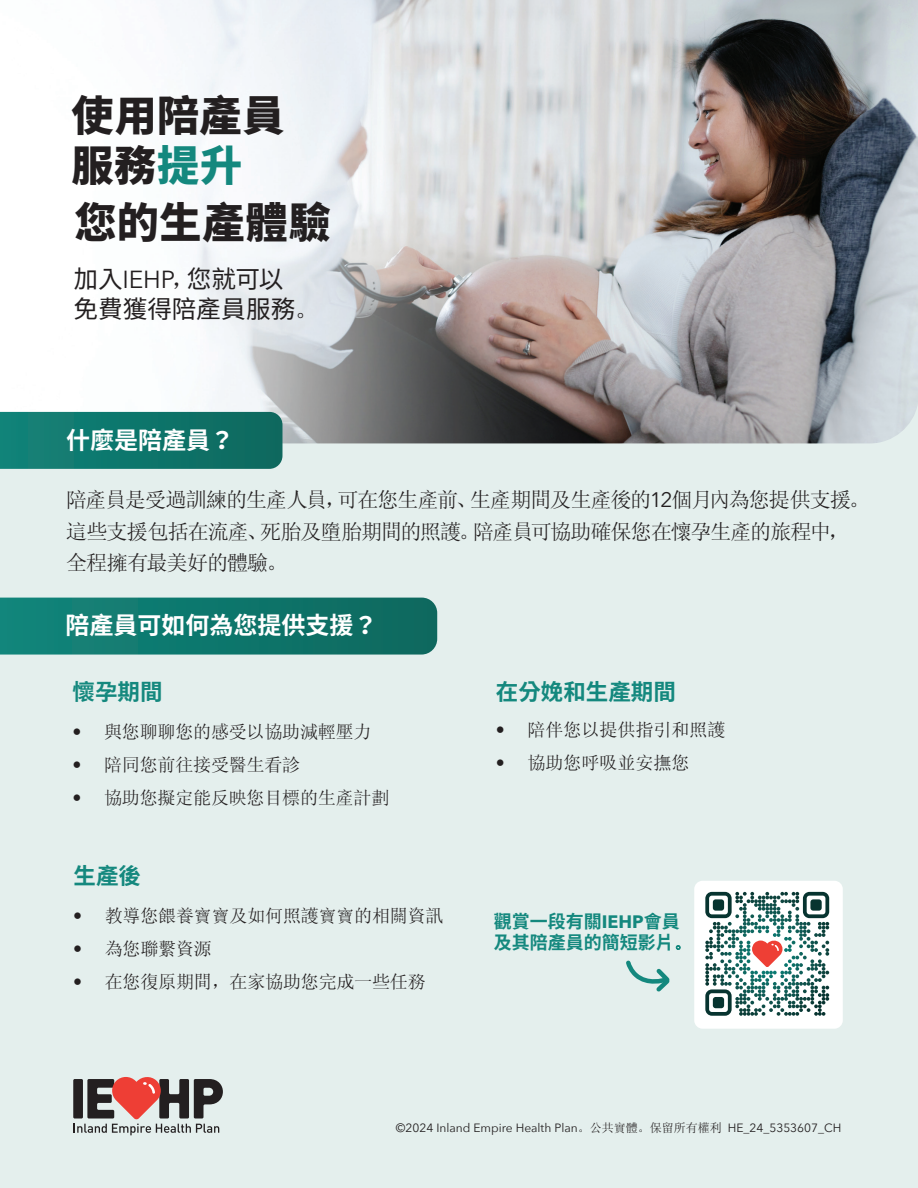
<style>
.page{position:relative;width:918px;height:1188px;background:#fff}
.page>*{position:absolute;margin:0;border:0;box-sizing:border-box;transform-origin:0 0}
.t1{font:900 42.15px/50.6px "Noto Sans CJ Ktc";letter-spacing:.02em;color:#231f20}
.t2{font:24.6px/29.5px "Noto Sans CJ Ktc";letter-spacing:-.005em;color:#231f20}
.t3{font:700 24px "Noto Sans CJ Ktc";color:#fff}
.t4{font:700 22.5px "Noto Sans CJ Ktc";color:#14887e}
.t5{font:21px/31.5px "Sim Sun";letter-spacing:-.045em;color:#231f20}
.t6{font:18px "Sim Sun";letter-spacing:-.01em;color:#231f20}
.t7{font:700 18px/21.6px "Noto Sans CJ Ktc";color:#14887e}
.t8{font:12px "Avenir Next";color:#231f20}
.s1{color:#14887e}
.s2{font-family:"Avenir Next"}
.s3{font-family:"Sim Sun"}
.s4{font-family:"Sim Sun";font-weight:400}
</style>
<div class="page">
<div style="left:0;top:443px;width:918px;height:745px;background:#e4efed"></div>
<img style="left:0;top:0;width:918px;height:443px">
<svg style="left:73px;top:1079px;width:10px;height:40px"></svg>
<svg style="left:74px;top:1076px;width:149px;height:59px;background:#a08886"></svg>
<svg style="left:676px;top:945px;width:5px;height:5px"></svg>
<svg style="left:623px;top:957px;width:51px;height:39px;background:#c1ddda"></svg>
<div style="left:694px;top:881px;width:149px;height:148px;background:#fff;border-radius:8px"></div>
<svg style="left:705px;top:892px;width:124px;height:124px"></svg>
<svg style="left:0;top:412px;width:282px;height:57px;background:#10766b"></svg>
<svg style="left:0;top:598px;width:437px;height:57px;background:#11776d"></svg>
<h1 class="t1" style="left:72px;top:91px;width:215px">使用陪產員服務<span class="s1">提升</span></h1>
<h1 class="t1" style="left:74px;top:198px;width:258px">您的生產體驗</h1>
<h2 class="t2" style="left:74px;top:265px;width:247px">加入<span class="s2">IEHP</span><span class="s3">，</span>您就可以<br>免費獲得陪產員服務<span class="s3">。</span></h2>
<h3 class="t3" style="left:66px;top:426px;width:169px">什麼是陪產員？</h3>
<p class="t5" style="left:66px;top:484px;width:805px">陪產員是受過訓練的生產人員，可在您生產前、生產期間及生產後的<span class="s2">12</span>個月內為您提供支援。這些支援包括在流產、死胎及墮胎期間的照護。陪產員可協助確保您在懷孕生產的旅程中，全程擁有最美好的體驗。</p>
<h3 class="t3" style="left:65px;top:612px;width:314px">陪產員可如何為您提供支援？</h3>
<p class="t4" style="left:73px;top:679px;width:91px">懷孕期間</p>
<p class="t4" style="left:496px;top:679px;width:181px">在分娩和生產期間</p>
<p class="t6" style="left:73px;top:722px;width:300px"><span class="s2">•</span> 與您聊聊您的感受以協助減輕壓力</p>
<p class="t6" style="left:73px;top:755px;width:229px"><span class="s2">•</span> 陪同您前往接受醫生看診</p>
<p class="t6" style="left:73px;top:788px;width:318px"><span class="s2">•</span> 協助您擬定能反映您目標的生產計劃</p>
<p class="t6" style="left:496px;top:721px;width:231px"><span class="s2">•</span> 陪伴您以提供指引和照護</p>
<p class="t6" style="left:496px;top:754px;width:195px"><span class="s2">•</span> 協助您呼吸並安撫您</p>
<p class="t4" style="left:74px;top:863px;width:69px">生產後</p>
<p class="t6" style="left:73px;top:906px;width:372px"><span class="s2">•</span> 教導您餵養寶寶及如何照護寶寶的相關資訊</p>
<p class="t6" style="left:73px;top:939px;width:140px"><span class="s2">•</span> 為您聯繫資源</p>
<p class="t6" style="left:73px;top:972px;width:354px"><span class="s2">•</span> 在您復原期間，在家協助您完成一些任務</p>
<p class="t7" style="left:494px;top:911px;width:199px">觀賞一段有關<span class="s2">IEHP</span>會員及其陪產員的簡短影片<span class="s4">。</span></p>
<p class="t8" style="left:396px;top:1118px;width:447px">©2024 Inland Empire Health Plan<span class="s3">。公共實體。保留所有權利</span> HE_24_5353607_CH</p>
</div>
